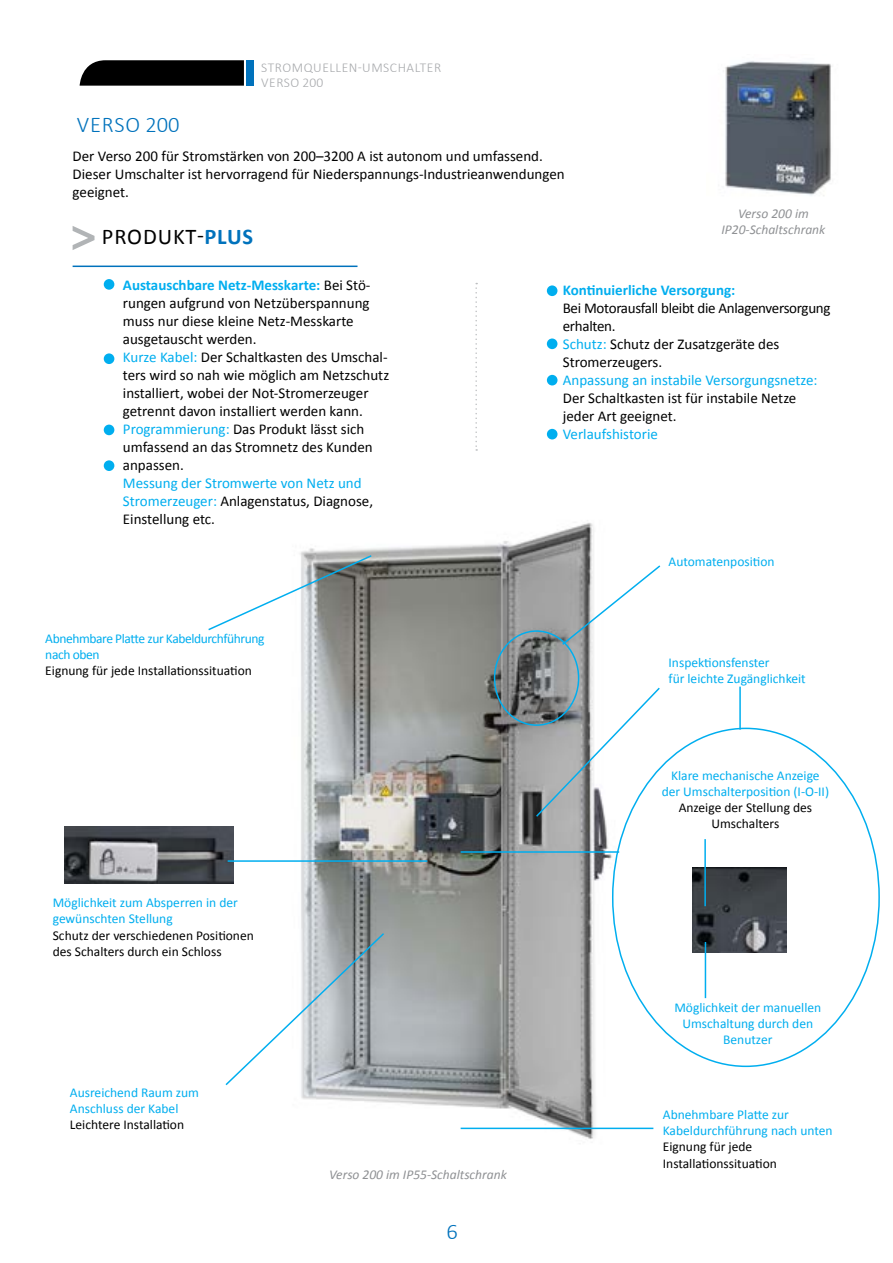
<style>
.page{position:relative;width:893px;height:1263px;background:#fff}
.page>*{position:absolute;margin:0;border:0;box-sizing:border-box;transform-origin:0 0}
.t1{font:300 22.5px "Calibri";letter-spacing:.025em;color:#0072bc}
.t2{font:22.5px "Calibri";color:#000}
.t3{font:700 22.5px "Calibri";color:#0072bc}
.t4{font:15px/18px "Calibri";color:#000}
.t5{font:15px/18px "Calibri";color:#00aeef}
.t6{font:15px/18px "Calibri";letter-spacing:-.02em;color:#000}
.t7{font:700 15px "Calibri";color:#00aeef}
.t8{font:13.5px/16.2px "Calibri";color:#00aeef}
.t9{font:13.5px/16.2px "Calibri";color:#000}
.t10{font:italic 13.5px/16.2px "Calibri";color:#8f9194;text-align:center}
.t11{font:13.5px/16.2px "Calibri";letter-spacing:-.03em;color:#00aeef}
.t12{font:300 13.5px/15px "Calibri";letter-spacing:.04em;color:#a7a9ac}
.s1{font-weight:400;color:#000}
.s2{font-weight:700;color:#00aeef}
.s3{color:#00aeef}
.s4{color:#000}
</style>
<div class="page">
<img style="left:300px;top:523px;width:337px;height:616px">
<img style="left:64px;top:827px;width:170px;height:56px">
<img style="left:692px;top:867px;width:94px;height:85px">
<svg style="left:80px;top:60px;width:164px;height:26px;background:#0e0e0e"></svg>
<div style="left:246px;top:60px;width:8px;height:26px;background:#0072bc"></div>
<div style="left:104px;top:279px;width:10px;height:11px;background:#00aeef;border-radius:50%"></div>
<svg style="left:73px;top:226px;width:22px;height:24px"></svg>
<hr style="left:73px;top:266px;width:284px;height:1px;background:#0072bc">
<div style="left:104px;top:353px;width:10px;height:11px;background:#00aeef;border-radius:50%"></div>
<div style="left:547px;top:285px;width:10px;height:11px;background:#00aeef;border-radius:50%"></div>
<div style="left:547px;top:338px;width:10px;height:11px;background:#00aeef;border-radius:50%"></div>
<div style="left:547px;top:375px;width:10px;height:10px;background:#00aeef;border-radius:50%"></div>
<div style="left:104px;top:425px;width:10px;height:10px;background:#00aeef;border-radius:50%"></div>
<div style="left:547px;top:429px;width:10px;height:10px;background:#00aeef;border-radius:50%"></div>
<svg style="left:475px;top:283px;width:2px;height:168px"></svg>
<div style="left:104px;top:460px;width:10px;height:11px;background:#00aeef;border-radius:50%"></div>
<svg style="left:225px;top:931px;width:161px;height:156px"></svg>
<hr style="left:228px;top:860px;width:199px;height:2px;background:#00aeef">
<svg style="left:208px;top:554px;width:165px;height:78px"></svg>
<hr style="left:704px;top:839px;width:2px;height:67px;background:#00aeef">
<hr style="left:705px;top:942px;width:1px;height:56px;background:#00aeef">
<div style="left:494px;top:630px;width:85px;height:96px;border:2px solid #00aeef;border-radius:50%"></div>
<svg style="left:534px;top:686px;width:127px;height:132px"></svg>
<hr style="left:461px;top:1127px;width:192px;height:2px;background:#00aeef">
<hr style="left:461px;top:851px;width:158px;height:2px;background:#00aeef">
<hr style="left:739px;top:687px;width:2px;height:43px;background:#00aeef">
<svg style="left:561px;top:564px;width:100px;height:82px"></svg>
<img style="left:725px;top:61px;width:106px;height:135px">
<p class="t12" style="left:261px;top:60px;width:182px">STROMQUELLEN-UMSCHALTER<br>VERSO</p>
<p class="t12" style="left:303px;top:75px;width:22px">200</p>
<h1 class="t1" style="left:77px;top:110px;width:104px">VERSO 200</h1>
<p class="t4" style="left:73px;top:147px;width:494px">Der Verso 200 für Stromstärken von 200–3200 A ist autonom und umfassend.<br>Dieser Umschalter ist hervorragend für Niederspannungs-Industrieanwendungen geeignet.</p>
<h1 class="t2" style="left:102px;top:223px;width:27px">Produkt</h1>
<h1 class="t3" style="left:197px;top:222px;width:58px"><span class="s1">-</span>Plus</h1>
<p class="t10" style="left:721px;top:204px;width:105px">Verso 200 im<br>IP20-Schaltschrank</p>
<p class="t4" style="left:123px;top:276px;width:268px"><span class="s2">Austauschbare Netz-Messkarte:</span> Bei Stö&shy;rungen aufgrund von Netzüberspannung muss nur diese kleine Netz-Messkarte ausgetauscht werden.<br><span class="s3">Kurze Kabel:</span> Der Schaltkasten des Umschal&shy;ters wird so nah wie möglich am Netzschutz installiert, wobei der Not-Stromerzeuger getrennt davon installiert werden kann.<br><span class="s3">Programmierung:</span> Das Produkt lässt sich umfassend an das Stromnetz des Kunden anpassen.</p>
<p class="t5" style="left:123px;top:474px;width:252px">Messung der Stromwerte von Netz und<br>Stromerzeuger: <span class="s4">Anlagenstatus, Diagnose,<br>Einstellung etc.</span></p>
<p class="t11" style="left:45px;top:630px;width:221px">Abnehmbare Platte zur Kabeldurchführung nach oben</p>
<p class="t9" style="left:45px;top:662px;width:208px">Eignung für jede Installationssituation</p>
<p class="t8" style="left:53px;top:894px;width:187px">Möglichkeit zum Absperren in der gewünschten Stellung</p>
<p class="t9" style="left:53px;top:927px;width:203px">Schutz der verschiedenen Positionen des Schalters durch ein Schloss</p>
<p class="t7" style="left:563px;top:280px;width:174px">Kontinuierliche Versorgung:</p>
<p class="t6" style="left:563px;top:299px;width:269px">Bei Motorausfall bleibt die Anlagenversorgung erhalten.<br><span class="s3">Schutz:</span> Schutz der Zusatzgeräte des<br>Stromerzeugers.</p>
<p class="t5" style="left:563px;top:371px;width:256px">Anpassung an instabile Versorgungsnetze:</p>
<p class="t4" style="left:563px;top:389px;width:235px">Der Schaltkasten ist für instabile Netze jeder Art geeignet.</p>
<p class="t5" style="left:563px;top:425px;width:97px">Verlaufshistorie</p>
<p class="t8" style="left:669px;top:553px;width:108px">Automatenposition</p>
<p class="t8" style="left:669px;top:655px;width:139px">Inspektionsfenster<br>für leichte Zugänglichkeit</p>
<p class="t8" style="left:662px;top:767px;width:169px;text-align:center">Klare mechanische Anzeige der Umschalterposition (I-O-II)</p>
<p class="t9" style="left:679px;top:799px;width:135px;text-align:center">Anzeige der Stellung des<br>Umschalters</p>
<p class="t8" style="left:674px;top:999px;width:148px;text-align:center">Möglichkeit der manuellen<br>Umschaltung durch den<br>Benutzer</p>
<p class="t8" style="left:70px;top:1084px;width:131px">Ausreichend Raum zum<br>Anschluss der Kabel</p>
<p class="t9" style="left:70px;top:1117px;width:116px">Leichtere Installation</p>
<p class="t8" style="left:663px;top:1106px;width:171px">Abnehmbare Platte zur<br>Kabeldurchführung nach unten</p>
<p class="t9" style="left:663px;top:1139px;width:116px">Eignung für jede<br>Installationssituation</p>
<p class="t10" style="left:329px;top:1166px;width:179px">Verso 200 im IP55-Schaltschrank</p>
<h1 class="t1" style="left:446px;top:1217px;width:13px">6</h1>
</div>
